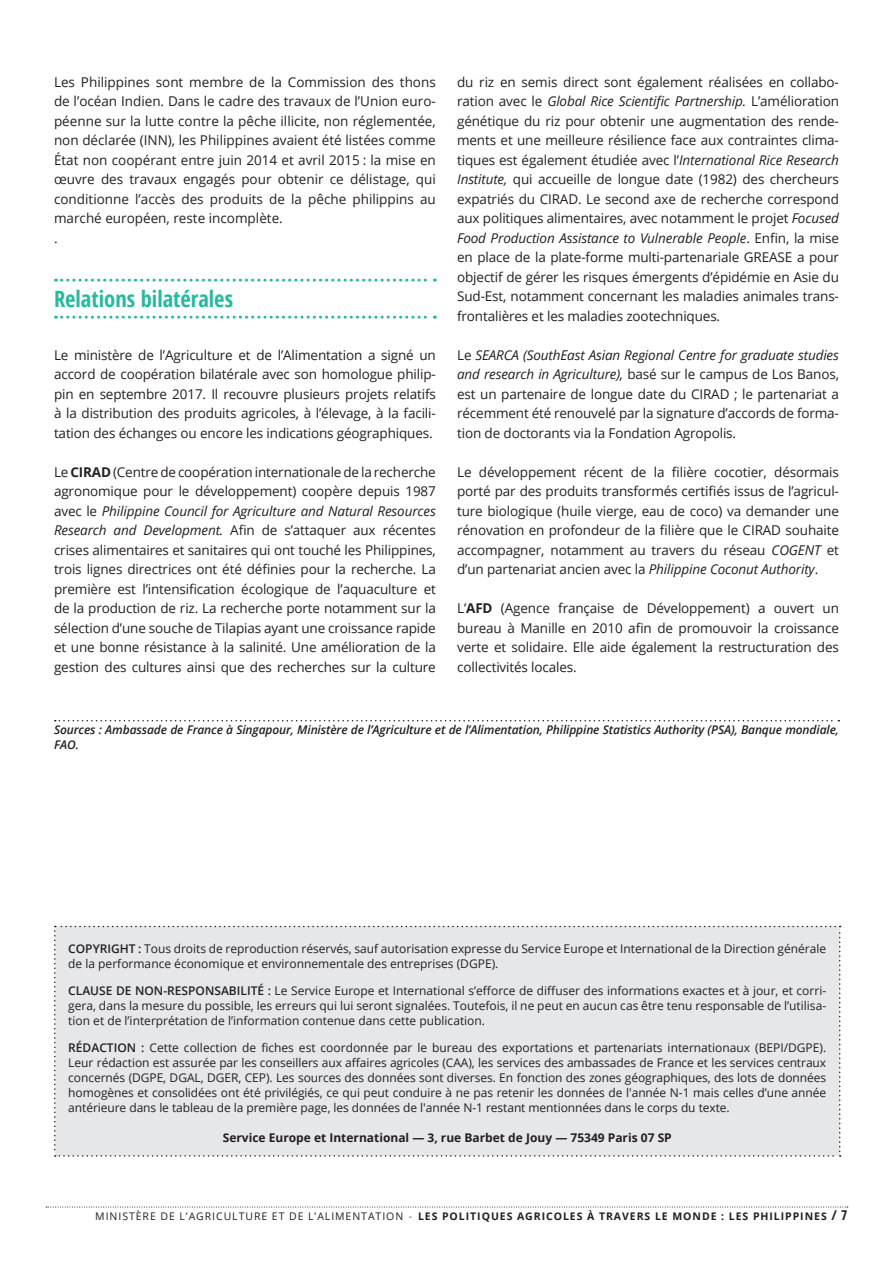
<style>
.page{position:relative;width:893px;height:1263px;background:#fff}
.page>*{position:absolute;margin:0;border:0;box-sizing:border-box;transform-origin:0 0}
.Inter{font:700 condensed 22.5px "Open Sans";color:#24bb9d}
.Texte{font:13.5px/19.5px "Open Sans";letter-spacing:-.01em;color:#231f20;text-align:justify}
.Texte-2{font:12px/15px "Open Sans";color:#231f20;text-align:justify}
.Source_ambassade{font:italic 600 12px/15px "Open Sans";letter-spacing:-.01em;color:#231f20}
.Texte-3{font:700 12px "Open Sans";color:#231f20}
.t1{font:700 10.5px "Open Sans";letter-spacing:.09em;color:#231f20}
.s1{font-weight:700}
.s2{font-style:italic}
.s3{font-weight:600}
.s4{font-weight:400}
.s5{font-weight:400;color:#2d60ad}
.s6{font-stretch:condensed;font-size:13.5px}
</style>
<div class="page">
<svg style="left:46px;top:1207px;width:802px;height:1px"></svg>
<svg style="left:56px;top:279px;width:379px;height:3px"></svg>
<svg style="left:56px;top:316px;width:379px;height:3px"></svg>
<svg style="left:55px;top:720px;width:784px;height:1px"></svg>
<div style="left:54px;top:926px;width:787px;height:231px;background:#e6e7e9"></div>
<p class="Texte" style="left:54px;top:72px;width:383px">Les Philippines sont membre de la Commission des thons de l’océan Indien. Dans le cadre des travaux de l’Union euro&shy;péenne sur la lutte contre la pêche illicite, non réglementée, non déclarée (INN), les Philippines avaient été listées comme État non coopérant entre juin 2014 et avril 2015 : la mise en œuvre des travaux engagés pour obtenir ce délistage, qui conditionne l’accès des produits de la pêche philippins au marché européen, reste incomplète.</p>
<p class="Texte" style="left:54px;top:228px;width:5px">.</p>
<p class="Inter" style="left:54px;top:283px;width:181px">Relations bilatérales</p>
<p class="Texte" style="left:54px;top:345px;width:383px">Le ministère de l’Agriculture et de l’Alimentation a signé un accord de coopération bilatérale avec son homologue philip&shy;pin en septembre 2017. Il recouvre plusieurs projets relatifs à la distribution des produits agricoles, à l’élevage, à la facili&shy;tation des échanges ou encore les indications géographiques.</p>
<p class="Texte" style="left:54px;top:462px;width:383px">Le <span class="s1">CIRAD</span> (Centre de coopération internationale de la recherche agronomique pour le développement) coopère depuis 1987 avec le <span class="s2">Philippine Council for Agriculture and Natural Resources Research and Development.</span> Afin de s’attaquer aux récentes crises alimentaires et sanitaires qui ont touché les Philippines, trois lignes directrices ont été définies pour la recherche. La première est l’intensification écologique de l’aquaculture et de la production de riz. La recherche porte notamment sur la sélection d’une souche de Tilapias ayant une croissance rapide et une bonne résistance à la salinité. Une amélioration de la gestion des cultures ainsi que des recherches sur la culture</p>
<p class="Texte" style="left:457px;top:72px;width:383px">du riz en semis direct sont également réalisées en collabo&shy;ration avec le <span class="s2">Global Rice Scientific Partnership.</span> L’amélioration génétique du riz pour obtenir une augmentation des rende&shy;ments et une meilleure résilience face aux contraintes clima&shy;tiques est également étudiée avec l’<span class="s2">International Rice Research Institute,</span> qui accueille de longue date (1982) des chercheurs expatriés du CIRAD. Le second axe de recherche correspond aux politiques alimentaires, avec notamment le projet <span class="s2">Focused Food Production Assistance to Vulnerable People</span>. Enfin, la mise en place de la plate-forme multi-partenariale GREASE a pour objectif de gérer les risques émergents d’épidémie en Asie du Sud-Est, notamment concernant les maladies animales trans&shy;frontalières et les maladies zootechniques.</p>
<p class="Texte" style="left:457px;top:345px;width:383px">Le <span class="s2">SEARCA (SouthEast Asian Regional Centre for graduate studies and research in Agriculture),</span> basé sur le campus de Los Banos, est un partenaire de longue date du CIRAD ; le partenariat a récemment été renouvelé par la signature d’accords de forma&shy;tion de doctorants via la Fondation Agropolis.</p>
<p class="Texte" style="left:457px;top:462px;width:383px">Le développement récent de la filière cocotier, désormais porté par des produits transformés certifiés issus de l’agricul&shy;ture biologique (huile vierge, eau de coco) va demander une rénovation en profondeur de la filière que le CIRAD souhaite accompagner, notamment au travers du réseau <span class="s2">COGENT</span> et d’un partenariat ancien avec la <span class="s2">Philippine Coconut Authority</span>.</p>
<p class="Texte" style="left:457px;top:598px;width:383px">L’<span class="s1">AFD</span> (Agence française de Développement) a ouvert un bureau à Manille en 2010 afin de promouvoir la croissance verte et solidaire. Elle aide également la restructuration des collectivités locales.</p>
<p class="Source_ambassade" style="left:54px;top:722px;width:786px">Sources : Ambassade de France à Singapour, Ministère de l’Agriculture et de l’Alimentation, Philippine Statistics Authority (PSA), Banque mondiale,<br>FAO.</p>
<p class="Texte-2" style="left:68px;top:940px;width:759px"><span class="s3">COPYRIGHT :</span> Tous droits de reproduction réservés, sauf autorisation expresse du Service Europe et International de la Direction générale de la performance économique et environnementale des entreprises (DGPE).</p>
<p class="Texte-2" style="left:68px;top:982px;width:759px"><span class="s3">CLAUSE DE NON-RESPONSABILITÉ :</span> Le Service Europe et International s’efforce de diffuser des informations exactes et à jour, et corri&shy;gera, dans la mesure du possible, les erreurs qui lui seront signalées. Toutefois, il ne peut en aucun cas être tenu responsable de l’utilisa&shy;tion et de l’interprétation de l’information contenue dans cette publication.</p>
<p class="Texte-2" style="left:68px;top:1039px;width:759px"><span class="s3">RÉDACTION :</span> Cette collection de fiches est coordonnée par le bureau des exportations et partenariats internationaux (BEPI/DGPE).<br>Leur rédaction est assurée par les conseillers aux affaires agricoles (CAA), les services des ambassades de France et les services centraux concernés (DGPE, DGAL, DGER, CEP). Les sources des données sont diverses. En fonction des zones géographiques, des lots de données homogènes et consolidées ont été privilégiés, ce qui peut conduire à ne pas retenir les données de l'année N-1 mais celles d’une année antérieure dans le tableau de la première page, les données de l'année N-1 restant mentionnées dans le corps du texte.</p>
<p class="Texte-3" style="left:223px;top:1129px;width:451px">Service Europe et International — 3, rue Barbet de Jouy — 75349 Paris 07 SP</p>
<p class="t1" style="left:95px;top:1209px;width:753px"><span class="s4">MINISTÈRE DE L’AGRICULTURE ET DE L’ALIMENTATION</span> <span class="s5">-</span> LES POLITIQUES AGRICOLES À TRAVERS LE MONDE : LES PHILIPPINES <span class="s6">/ 7</span></p>
</div>
